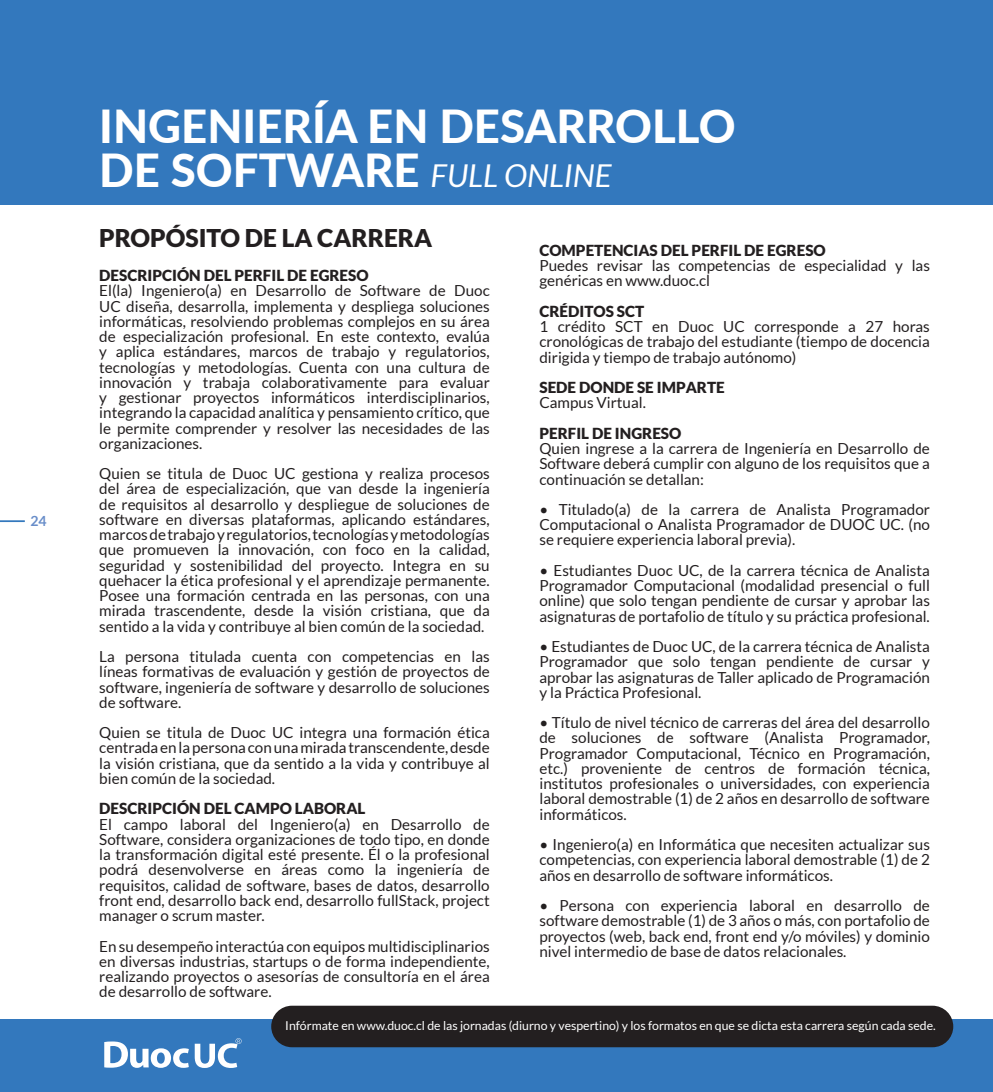
<style>
.page{position:relative;width:993px;height:1092px;background:#fff}
.page>*{position:absolute;margin:0;border:0;box-sizing:border-box;transform-origin:0 0}
.t1{font:800 45.5px/43.8px "Lato";color:#fff}
.t2{font:900 24.5px "Lato";color:#231f20}
.t3{font:15.22px/15.2px "Lato";color:#231f20;text-align:justify}
.t4{font:900 15.22px "Lato";color:#231f20}
.t5{font:700 14px "Lato";color:#688dc9}
.t6{font:12.25px "Lato";color:#fff}
.s1{font-weight:400;font-style:italic;font-size:31.5px}
</style>
<div class="page">
<hr style="left:0;top:520px;width:25px;height:2px;background:#3378bd">
<div style="left:0;top:1019px;width:992px;height:72px;background:#3378bd"></div>
<div style="left:271px;top:1005px;width:681px;height:42px;background:#231f20;border-radius:21px"></div>
<div style="left:0;top:0;width:992px;height:204px;background:#3378bd"></div>
<svg style="left:104px;top:1041px;width:85px;height:26px"></svg>
<svg style="left:195px;top:1038px;width:46px;height:29px"></svg>
<p class="t5" style="left:31px;top:512px;width:18px">24</p>
<h1 class="t1" style="left:99px;top:103px;width:637px">INGENIERÍA EN DESARROLLO<br>DE SOFTWARE <span class="s1">FULL ONLINE</span></h1>
<h2 class="t2" style="left:99px;top:224px;width:334px">PROPÓSITO DE LA CARRERA</h2>
<p class="t4" style="left:99px;top:267px;width:271px">DESCRIPCIÓN DEL PERFIL DE EGRESO</p>
<p class="t3" style="left:99px;top:283px;width:392px">El(la) Ingeniero(a) en Desarrollo de Software de Duoc UC diseña, desarrolla, implementa y despliega soluciones informáticas, resolviendo problemas complejos en su área de especialización profesional. En este contexto, evalúa y aplica estándares, marcos de trabajo y regulatorios, tecnologías y metodologías. Cuenta con una cultura de innovación y trabaja colaborativamente para evaluar y gestionar proyectos informáticos interdisciplinarios, integrando la capacidad analítica y pensamiento crítico, que le permite comprender y resolver las necesidades de las organizaciones.</p>
<p class="t3" style="left:99px;top:466px;width:392px">Quien se titula de Duoc UC gestiona y realiza procesos del área de especialización, que van desde la ingeniería de requisitos al desarrollo y despliegue de soluciones de software en diversas plataformas, aplicando estándares, marcos de trabajo y regulatorios, tecnologías y metodologías que promueven la innovación, con foco en la calidad, seguridad y sostenibilidad del proyecto. Integra en su quehacer la ética profesional y el aprendizaje permanente.<br>Posee una formación centrada en las personas, con una mirada trascendente, desde la visión cristiana, que da sentido a la vida y contribuye al bien común de la sociedad.</p>
<p class="t3" style="left:99px;top:648px;width:392px">La persona titulada cuenta con competencias en las líneas formativas de evaluación y gestión de proyectos de software, ingeniería de software y desarrollo de soluciones de software.</p>
<p class="t3" style="left:99px;top:725px;width:392px">Quien se titula de Duoc UC integra una formación ética centrada en la persona con una mirada transcendente, desde la visión cristiana, que da sentido a la vida y contribuye al bien común de la sociedad.</p>
<p class="t4" style="left:99px;top:799px;width:267px">DESCRIPCIÓN DEL CAMPO LABORAL</p>
<p class="t3" style="left:99px;top:816px;width:392px">El campo laboral del Ingeniero(a) en Desarrollo de Software, considera organizaciones de todo tipo, en donde la transformación digital esté presente. Él o la profesional podrá desenvolverse en áreas como la ingeniería de requisitos, calidad de software, bases de datos, desarrollo front end, desarrollo back end, desarrollo fullStack, project manager o scrum master.</p>
<p class="t3" style="left:99px;top:938px;width:392px">En su desempeño interactúa con equipos multidisciplinarios en diversas industrias, startups o de forma independiente, realizando proyectos o asesorías de consultoría en el área de desarrollo de software.</p>
<p class="t4" style="left:539px;top:241px;width:288px">COMPETENCIAS DEL PERFIL DE EGRESO</p>
<p class="t3" style="left:539px;top:258px;width:392px">Puedes revisar las competencias de especialidad y las genéricas en www.duoc.cl</p>
<p class="t4" style="left:539px;top:302px;width:106px">CRÉDITOS SCT</p>
<p class="t3" style="left:539px;top:319px;width:392px">1 crédito SCT en Duoc UC corresponde a 27 horas cronológicas de trabajo del estudiante (tiempo de docencia dirigida y tiempo de trabajo autónomo)</p>
<p class="t4" style="left:539px;top:378px;width:187px">SEDE DONDE SE IMPARTE</p>
<p class="t3" style="left:539px;top:395px;width:108px">Campus Virtual.</p>
<p class="t4" style="left:539px;top:424px;width:143px">PERFIL DE INGRESO</p>
<p class="t3" style="left:539px;top:441px;width:392px">Quien ingrese a la carrera de Ingeniería en Desarrollo de Software deberá cumplir con alguno de los requisitos que a continuación se detallan:</p>
<p class="t3" style="left:539px;top:501px;width:392px">• Titulado(a) de la carrera de Analista Programador Computacional o Analista Programador de DUOC UC. (no se requiere experiencia laboral previa).</p>
<p class="t3" style="left:539px;top:562px;width:392px">• Estudiantes Duoc UC, de la carrera técnica de Analista Programador Computacional (modalidad presencial o full online) que solo tengan pendiente de cursar y aprobar las asignaturas de portafolio de título y su práctica profesional.</p>
<p class="t3" style="left:539px;top:638px;width:392px">• Estudiantes de Duoc UC, de la carrera técnica de Analista Programador que solo tengan pendiente de cursar y aprobar las asignaturas de Taller aplicado de Programación y la Práctica Profesional.</p>
<p class="t3" style="left:539px;top:715px;width:392px">• Título de nivel técnico de carreras del área del desarrollo de soluciones de software (Analista Programador, Programador Computacional, Técnico en Programación, etc.) proveniente de centros de formación técnica, institutos profesionales o universidades, con experiencia laboral demostrable (1) de 2 años en desarrollo de software informáticos.</p>
<p class="t3" style="left:539px;top:836px;width:392px">• Ingeniero(a) en Informática que necesiten actualizar sus competencias, con experiencia laboral demostrable (1) de 2 años en desarrollo de software informáticos.</p>
<p class="t3" style="left:539px;top:897px;width:392px">• Persona con experiencia laboral en desarrollo de software demostrable (1) de 3 años o más, con portafolio de proyectos (web, back end, front end y/o móviles) y dominio nivel intermedio de base de datos relacionales.</p>
<p class="t6" style="left:285px;top:1019px;width:652px">Infórmate en www.duoc.cl de las jornadas (diurno y vespertino) y los formatos en que se dicta esta carrera según cada sede.</p>
</div>
